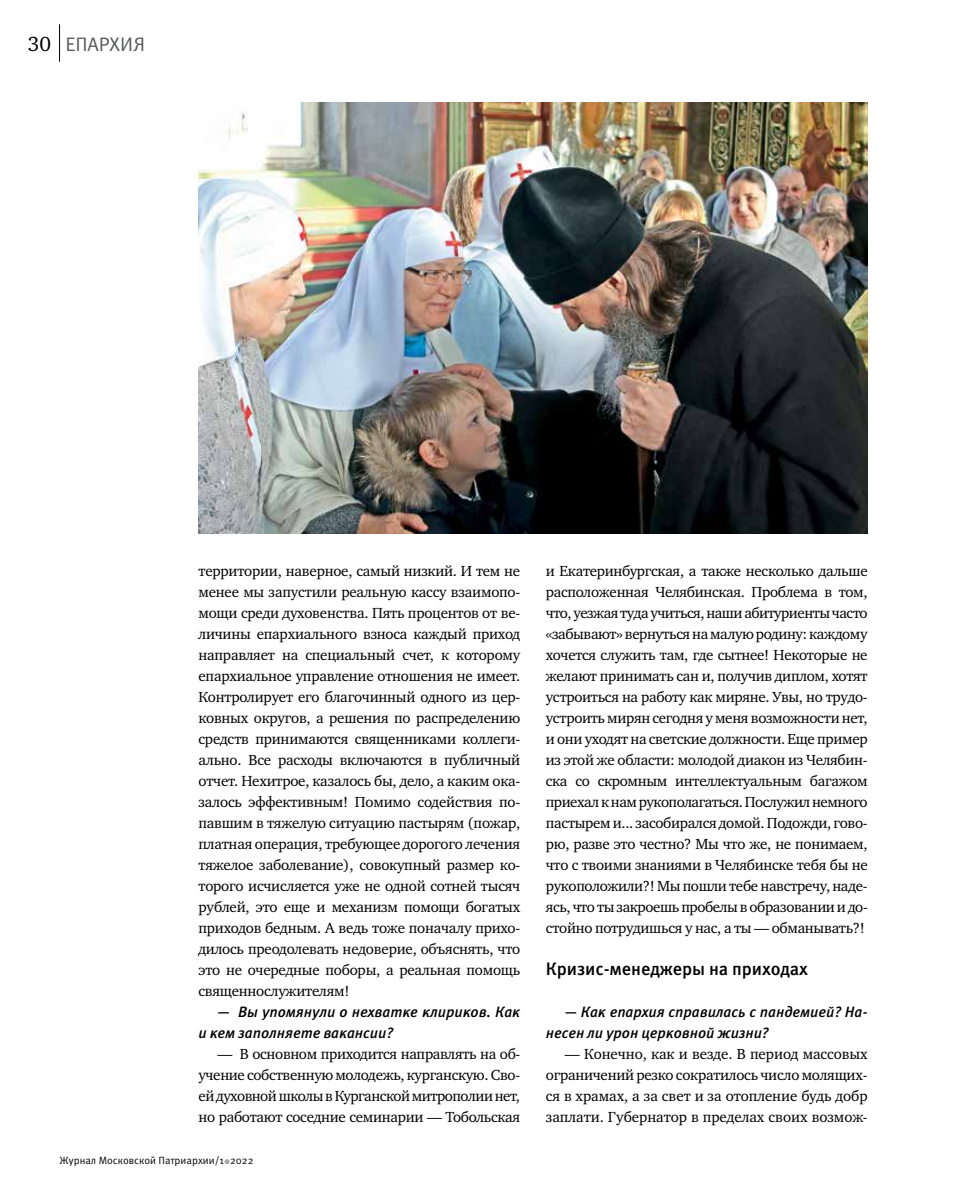
<style>
.page{position:relative;width:957px;height:1191px;background:#fff}
.page>*{position:absolute;margin:0;border:0;box-sizing:border-box;transform-origin:0 0}
.t1{font:21px "Charter ITC";color:#000}
.t2{font:19.5px "Meta Pro";letter-spacing:-.005em;color:#58595b}
.t3{font:500 18px "Meta Pro";letter-spacing:-.005em;color:#000}
.t4{font:15px/21px "Charter ITC";letter-spacing:-.015em;color:#000;text-align:justify}
.t5{font:italic 500 15px/21px "Meta Pro";letter-spacing:-.005em;color:#000}
.t6{font:10.5px "Meta Pro";color:#000}
</style>
<div class="page">
<hr style="left:59px;top:24px;width:1px;height:38px;background:#000">
<svg style="left:224px;top:1159px;width:5px;height:5px"></svg>
<img style="left:198px;top:102px;width:669px;height:432px">
<h1 class="t1" style="left:28px;top:30px;width:25px">30</h1>
<h2 class="t2" style="left:65px;top:32px;width:81px">ЕПАРХИЯ</h2>
<p class="t4" style="left:198px;top:560px;width:323px">территории, наверное, самый низкий. И тем не менее мы запустили реальную кассу взаимопо&shy;мощи среди духовенства. Пять процентов от ве&shy;личины епархиального взноса каждый приход направляет на специальный счет, к которому епархиальное управление отношения не имеет.<br>Контролирует его благочинный одного из цер&shy;ковных округов, а решения по распределению средств принимаются священниками коллеги&shy;ально. Все расходы включаются в публичный отчет. Нехитрое, казалось бы, дело, а каким ока&shy;залось эффективным! Помимо содействия по&shy;павшим в тяжелую ситуацию пастырям (пожар, платная операция, требующее дорогого лечения тяжелое заболевание), совокупный размер ко&shy;торого исчисляется уже не одной сотней тысяч рублей, это еще и механизм помощи богатых приходов бедным. А ведь тоже поначалу прихо&shy;дилось преодолевать недоверие, объяснять, что это не очередные поборы, а реальная помощь священнослужителям!</p>
<p class="t5" style="left:198px;top:1002px;width:323px;text-indent:19px">— Вы упомянули о нехватке клириков. Как и кем заполняете вакансии?</p>
<p class="t4" style="left:198px;top:1043px;width:323px;text-indent:19px">— В основном приходится направлять на об&shy;учение собственную молодежь, курганскую. Сво&shy;ей духовной школы в Курганской митрополии нет, но работают соседние семинарии — Тобольская</p>
<p class="t6" style="left:60px;top:1153px;width:195px">Журнал Московской Патриархии/1 2022</p>
<p class="t4" style="left:546px;top:560px;width:323px">и Екатеринбургская, а также несколько дальше расположенная Челябинская. Проблема в том, что, уезжая туда учиться, наши абитуриенты часто «забывают» вернуться на малую родину: каждому хочется служить там, где сытнее! Некоторые не желают принимать сан и, получив диплом, хотят устроиться на работу как миряне. Увы, но трудо&shy;устроить мирян сегодня у меня возможности нет, и они уходят на светские должности. Еще пример из этой же области: молодой диакон из Челябин&shy;ска со скромным интеллектуальным багажом приехал к нам рукополагаться. Послужил немного пастырем и... засобирался домой. Подожди, гово&shy;рю, разве это честно? Мы что же, не понимаем, что с твоими знаниями в Челябинске тебя бы не рукоположили?! Мы пошли тебе навстречу, наде&shy;ясь, что ты закроешь пробелы в образовании и до&shy;стойно потрудишься у нас, а ты — обманывать?!</p>
<p class="t3" style="left:546px;top:957px;width:264px">Кризис-менеджеры на приходах</p>
<p class="t5" style="left:546px;top:1002px;width:323px;text-indent:19px">— Как епархия справилась с пандемией? На&shy;несен ли урон церковной жизни?</p>
<p class="t4" style="left:546px;top:1043px;width:323px;text-indent:19px">— Конечно, как и везде. В период массовых ограничений резко сократилось число молящих&shy;ся в храмах, а за свет и за отопление будь добр заплати. Губернатор в пределах своих возмож-</p>
</div>
